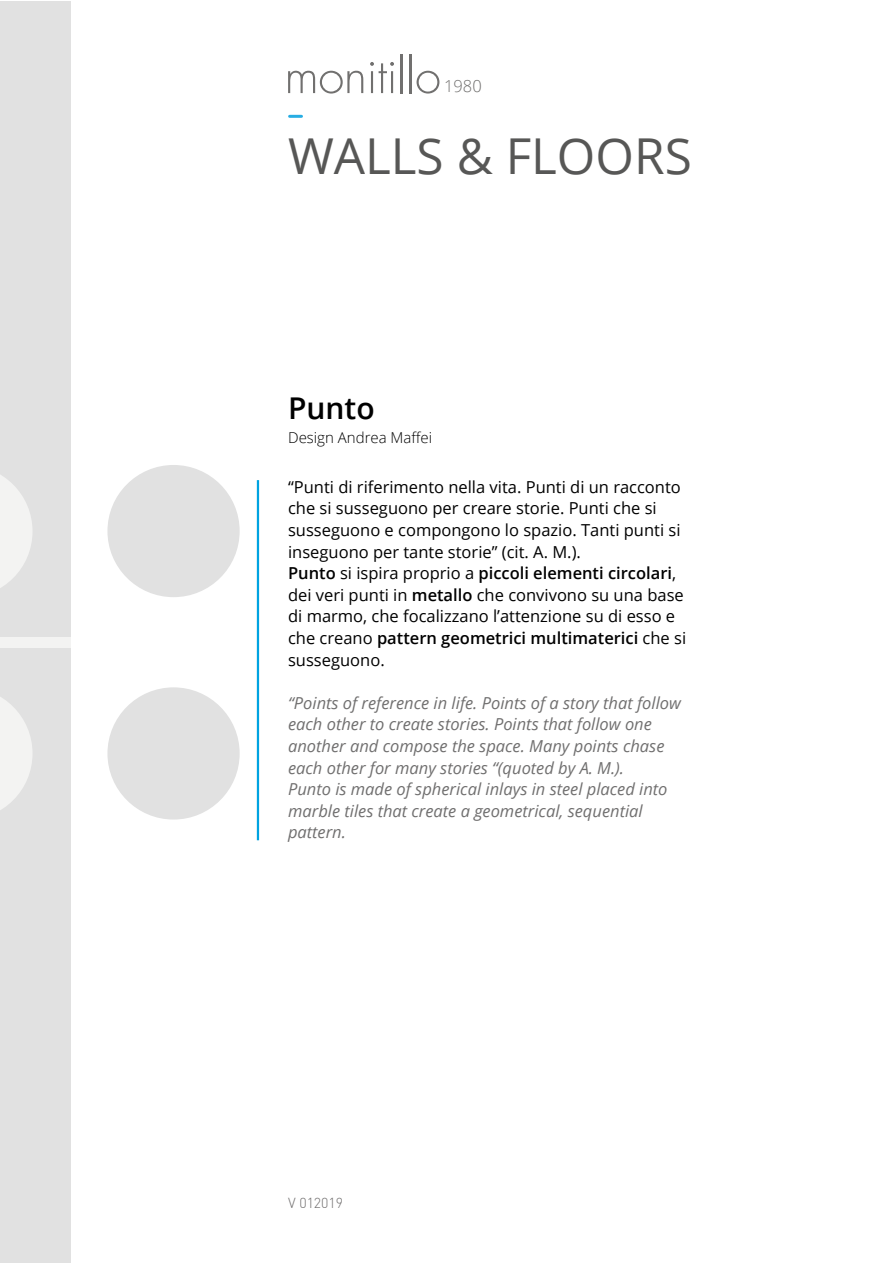
<style>
.page{position:relative;width:893px;height:1263px;background:#fff}
.page>*{position:absolute;margin:0;border:0;box-sizing:border-box;transform-origin:0 0}
.t1{font:49.5px "Open Sans";color:#575756}
.t2{font:600 30px "Open Sans";color:#000}
.t3{font:16.5px/21.6px "Open Sans";color:#000}
.t4{font:italic 16.5px/21.6px "Open Sans";color:#706f6f}
.t5{font:300 16.5px "Open Sans";color:#71706f}
.t6{font:300 15px "Open Sans";color:#000}
.t7{font:300 14.25px "DIN";color:#716f6f}
.s1{font-weight:600}
</style>
<div class="page">
<div style="left:0;top:1px;width:71px;height:1262px;background:#e1e1e1"></div>
<svg style="left:0;top:475px;width:32px;height:113px"></svg>
<svg style="left:0;top:697px;width:32px;height:113px"></svg>
<div style="left:107px;top:687px;width:133px;height:132px;background:#e1e1e1;border-radius:50%"></div>
<div style="left:107px;top:465px;width:133px;height:132px;background:#e1e1e1;border-radius:50%"></div>
<div style="left:0;top:637px;width:71px;height:11px;background:#f3f3f2"></div>
<hr style="left:257px;top:480px;width:2px;height:360px;background:#00a3e1">
<svg style="left:290px;top:115px;width:11px;height:3px"></svg>
<svg style="left:288px;top:71px;width:75px;height:23px"></svg>
<svg style="left:370px;top:62px;width:24px;height:31px"></svg>
<hr style="left:401px;top:54px;width:2px;height:39px;background:#71706f">
<hr style="left:410px;top:54px;width:2px;height:39px;background:#71706f">
<svg style="left:417px;top:71px;width:22px;height:23px"></svg>
<p class="t5" style="left:444px;top:76px;width:39px">1980</p>
<h1 class="t1" style="left:288px;top:136px;width:405px">WALLS &amp; FLOORS</h1>
<h2 class="t2" style="left:288px;top:391px;width:88px">Punto</h2>
<p class="t6" style="left:288px;top:427px;width:146px">Design Andrea Maffei</p>
<p class="t3" style="left:288px;top:478px;width:400px">“Punti di riferimento nella vita. Punti di un racconto che si susseguono per creare storie. Punti che si susseguono e compongono lo spazio. Tanti punti si inseguono per tante storie” (cit. A. M.).<br><span class="s1">Punto</span> si ispira proprio a <span class="s1">piccoli elementi circolari</span>, dei veri punti in <span class="s1">metallo</span> che convivono su una base di marmo, che focalizzano l’attenzione su di esso e che creano <span class="s1">pattern geometrici multimaterici</span> che si susseguono.</p>
<p class="t4" style="left:288px;top:691px;width:394px">“Points of reference in life. Points of a story that follow each other to create stories. Points that follow one another and compose the space. Many points chase each other for many stories “(quoted by A. M.).<br>Punto is made of spherical inlays in steel placed into marble tiles that create a geometrical, sequential pattern.</p>
<p class="t7" style="left:288px;top:1197px;width:57px">V 012019</p>
</div>
